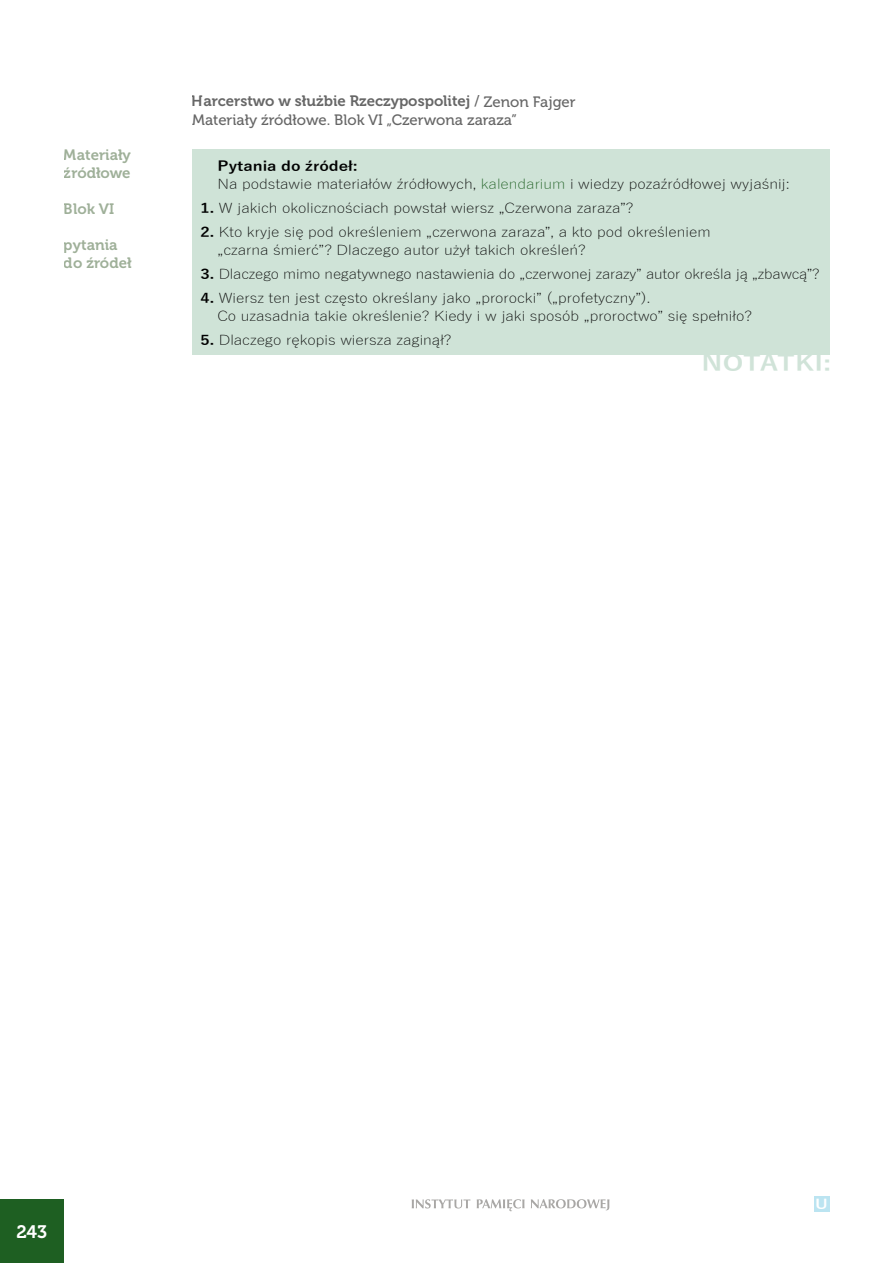
<style>
.page{position:relative;width:893px;height:1263px;background:#fff}
.page>*{position:absolute;margin:0;border:0;box-sizing:border-box;transform-origin:0 0}
.t1{font:700 21.6px "Yu Gothic";letter-spacing:-.005em;color:#d0e3d8;scale:1.25 1}
.t2{font:18px "Museo 700";color:#fff}
.t3{font:15px "Museo 700";color:#000}
.t4{font:15px "Museo 500";color:#000}
.t5{font:15px/18px "Museo 700";color:#3e6032}
.t6{font:300 13.5px/18px "Yu Gothic";color:#000;scale:1.19 1}
.t7{font:300 13.5px "Yu Gothic";color:#000;scale:1.16 1}
.t8{font:700 13.2px "Yu Gothic";color:#fff;scale:1.25 1}
.s1{font-family:"Museo 500"}
.s2{font-weight:700}
.s3{color:#1e5f22}
</style>
<div class="page">
<div style="left:0;top:1199px;width:64px;height:64px;background:#1e5f22"></div>
<svg style="left:412px;top:1199px;width:197px;height:12px"></svg>
<div style="left:192px;top:149px;width:637px;height:206px;background:#cfe3d7"></div>
<div style="left:814px;top:1196px;width:15px;height:15px;background:#bbe4f1"></div>
<p class="t5" style="left:64px;top:146px;width:69px">Materiały źródłowe</p>
<p class="t5" style="left:64px;top:200px;width:52px">Blok VI</p>
<p class="t5" style="left:64px;top:236px;width:69px">pytania do źródeł</p>
<p class="t3" style="left:192px;top:93px;width:385px">Harcerstwo w służbie Rzeczypospolitej <span class="s1">/ Zenon Fajger</span></p>
<p class="t4" style="left:192px;top:112px;width:326px">Materiały źródłowe. Blok VI „Czerwona zaraza”</p>
<p class="t6" style="left:217px;top:156px;width:482px"><span class="s2">Pytania do źródeł:<br></span>Na podstawie materiałów źródłowych, <span class="s3">kalendarium</span> i wiedzy pozaźródłowej wyjaśnij:</p>
<p class="t6" style="left:200px;top:198px;width:365px"><span class="s2">1.</span> W jakich okolicznościach powstał wiersz „Czerwona zaraza”?</p>
<p class="t6" style="left:217px;top:222px;width:416px;text-indent:-17px"><span class="s2">2.</span> Kto kryje się pod określeniem „czerwona zaraza”, a kto pod określeniem „czarna śmierć”? Dlaczego autor użył takich określeń?</p>
<p class="t7" style="left:200px;top:262px;width:535px"><span class="s2">3.</span> Dlaczego mimo negatywnego nastawienia do „czerwonej zarazy” autor określa ją „zbawcą”?</p>
<p class="t6" style="left:217px;top:288px;width:451px;text-indent:-17px"><span class="s2">4.</span> Wiersz ten jest często określany jako „prorocki” („profetyczny”).<br>Co uzasadnia takie określenie? Kiedy i w jaki sposób „proroctwo” się spełniło?</p>
<p class="t6" style="left:200px;top:330px;width:213px"><span class="s2">5.</span> Dlaczego rękopis wiersza zaginął?</p>
<h1 class="t1" style="left:702px;top:351px;width:105px">NOTATKI:</h1>
<h2 class="t2" style="left:17px;top:1221px;width:32px">243</h2>
<p class="t8" style="left:815px;top:1197px;width:12px">U</p>
</div>
